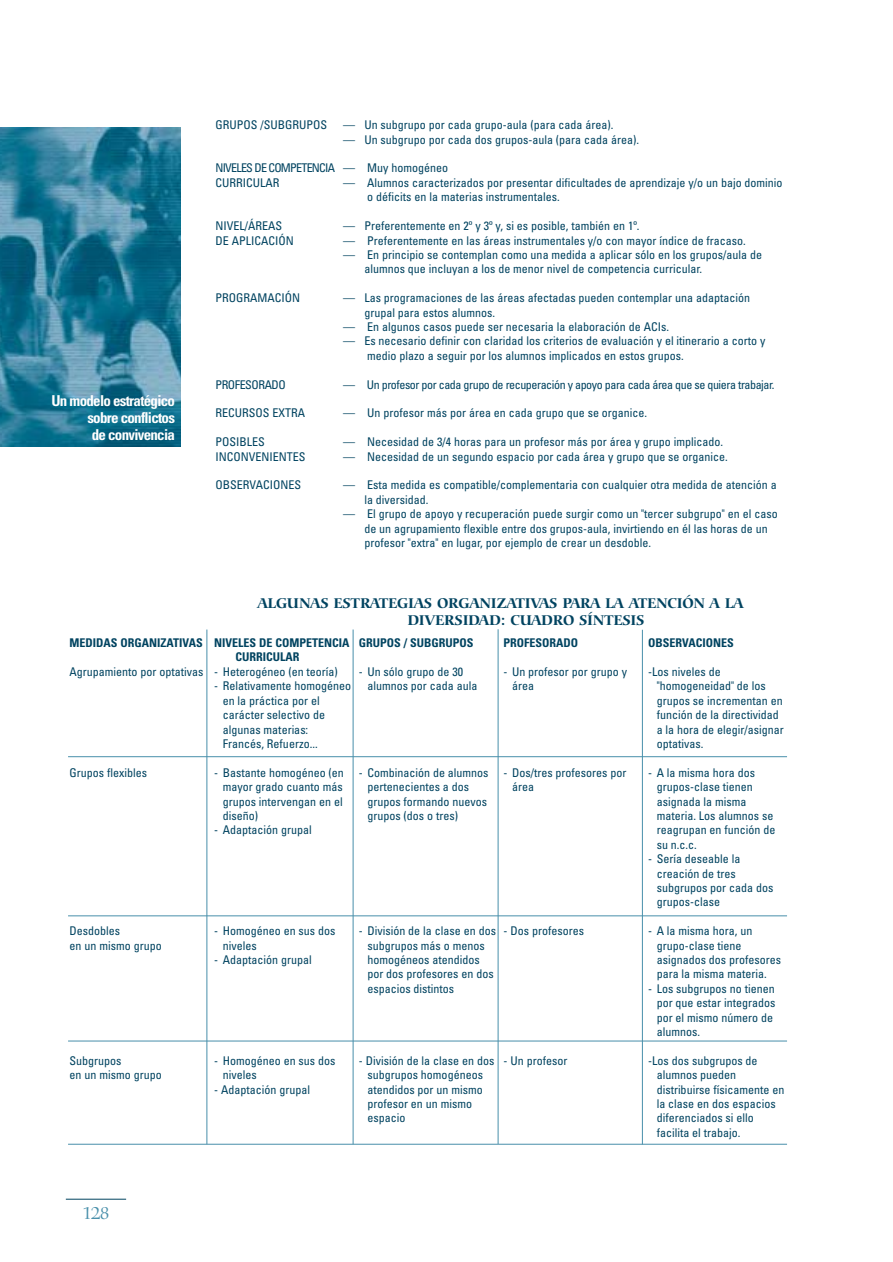
<style>
.page{position:relative;width:893px;height:1262px;background:#fff}
.page>*{position:absolute;margin:0;border:0;box-sizing:border-box;transform-origin:0 0}
.t1{font:300 18px "Carmina BT";color:#488faa}
.t2{font:700 15px/16.5px "Carmina BT";letter-spacing:-.02em;color:#004360}
.t3{font:700 condensed 15px/17.4px "Univers";letter-spacing:-.05em;color:#fff;text-align:justify}
.t4{font:condensed 12px/14.4px "Univers";color:#004360}
.t5{font:700 condensed 12px/14.4px "Univers";color:#004360}
.t6{font:condensed 12px "Univers";letter-spacing:-.035em;color:#004360}
</style>
<div class="page">
<hr style="left:66px;top:1198px;width:60px;height:1px;background:#004360">
<img style="left:0;top:128px;width:181px;height:318px">
<hr style="left:68px;top:756px;width:719px;height:1px;background:#488faa">
<hr style="left:68px;top:915px;width:719px;height:1px;background:#488faa">
<hr style="left:68px;top:1040px;width:719px;height:1px;background:#488faa">
<hr style="left:68px;top:1143px;width:719px;height:1px;background:#488faa">
<hr style="left:206px;top:629px;width:1px;height:515px;background:#488faa">
<hr style="left:353px;top:629px;width:1px;height:515px;background:#488faa">
<hr style="left:497px;top:629px;width:1px;height:515px;background:#488faa">
<hr style="left:642px;top:630px;width:1px;height:514px;background:#488faa">
<p class="t3" style="left:87px;top:393px;width:89px;text-indent:-36px">Un modelo estratégico sobre conflictos de convivencia</p>
<p class="t4" style="left:215px;top:119px;width:113px">GRUPOS /SUBGRUPOS</p>
<p class="t4" style="left:343px;top:119px;width:272px">— Un subgrupo por cada grupo-aula (para cada área).</p>
<p class="t4" style="left:343px;top:133px;width:297px">— Un subgrupo por cada dos grupos-aula (para cada área).</p>
<p class="t4" style="left:215px;top:162px;width:234px">NIVELES DE COMPETENCIA — Muy homogéneo<br>CURRICULAR</p>
<p class="t4" style="left:367px;top:176px;width:417px;text-indent:-24px">— Alumnos caracterizados por presentar dificultades de aprendizaje y/o un bajo dominio o déficits en la materias instrumentales.</p>
<p class="t4" style="left:215px;top:220px;width:68px">NIVEL/ÁREAS</p>
<p class="t4" style="left:343px;top:220px;width:298px">— Preferentemente en 2º y 3º y, si es posible, también en 1º.</p>
<p class="t4" style="left:215px;top:234px;width:80px">DE APLICACIÓN</p>
<p class="t4" style="left:343px;top:234px;width:404px">— Preferentemente en las áreas instrumentales y/o con mayor índice de fracaso.</p>
<p class="t4" style="left:364px;top:248px;width:399px;text-indent:-21px">— En principio se contemplan como una medida a aplicar sólo en los grupos/aula de alumnos que incluyan a los de menor nivel de competencia curricular.</p>
<p class="t4" style="left:215px;top:292px;width:86px">PROGRAMACIÓN</p>
<p class="t4" style="left:364px;top:292px;width:387px;text-indent:-21px">— Las programaciones de las áreas afectadas pueden contemplar una adaptación grupal para estos alumnos.</p>
<p class="t4" style="left:343px;top:320px;width:327px">— En algunos casos puede ser necesaria la elaboración de ACIs.</p>
<p class="t4" style="left:367px;top:335px;width:399px;text-indent:-24px">— Es necesario definir con claridad los criterios de evaluación y el itinerario a corto y medio plazo a seguir por los alumnos implicados en estos grupos.</p>
<p class="t6" style="left:215px;top:380px;width:72px">PROFESORADO</p>
<p class="t6" style="left:343px;top:380px;width:433px">— Un profesor por cada grupo de recuperación y apoyo para cada área que se quiera trabajar.</p>
<p class="t4" style="left:215px;top:407px;width:91px">RECURSOS EXTRA</p>
<p class="t4" style="left:343px;top:407px;width:306px">— Un profesor más por área en cada grupo que se organice.</p>
<p class="t4" style="left:215px;top:436px;width:51px">POSIBLES</p>
<p class="t4" style="left:343px;top:436px;width:381px">— Necesidad de 3/4 horas para un profesor más por área y grupo implicado.</p>
<p class="t4" style="left:215px;top:450px;width:92px">INCONVENIENTES</p>
<p class="t4" style="left:343px;top:450px;width:386px">— Necesidad de un segundo espacio por cada área y grupo que se organice.</p>
<p class="t4" style="left:215px;top:479px;width:87px">OBSERVACIONES</p>
<p class="t4" style="left:364px;top:479px;width:414px;text-indent:-21px">— Esta medida es compatible/complementaria con cualquier otra medida de atención a la diversidad.</p>
<p class="t4" style="left:364px;top:508px;width:415px;text-indent:-21px">— El grupo de apoyo y recuperación puede surgir como un "tercer subgrupo" en el caso de un agrupamiento flexible entre dos grupos-aula, invirtiendo en él las horas de un profesor "extra" en lugar, por ejemplo de crear un desdoble.</p>
<p class="t2" style="left:407px;top:596px;width:338px;text-indent:-150px">ALGUNAS ESTRATEGIAS ORGANIZATIVAS PARA LA ATENCIÓN A LA<br>DIVERSIDAD: CUADRO SÍNTESIS</p>
<p class="t5" style="left:70px;top:637px;width:135px">MEDIDAS ORGANIZATIVAS</p>
<p class="t4" style="left:70px;top:665px;width:135px">Agrupamiento por optativas</p>
<p class="t4" style="left:70px;top:766px;width:79px">Grupos flexibles</p>
<p class="t5" style="left:235px;top:637px;width:115px;text-indent:-21px">NIVELES DE COMPETENCIA<br>CURRICULAR</p>
<p class="t4" style="left:214px;top:665px;width:125px">- Heterogéneo (en teoría)</p>
<p class="t4" style="left:223px;top:680px;width:130px;text-indent:-9px">- Relativamente homogéneo en la práctica por el carácter selectivo de algunas materias:<br>Francés, Refuerzo...</p>
<p class="t4" style="left:223px;top:766px;width:123px;text-align:justify;text-indent:-9px">- Bastante homogéneo (en mayor grado cuanto más grupos intervengan en el diseño)</p>
<p class="t4" style="left:214px;top:824px;width:99px">- Adaptación grupal</p>
<p class="t5" style="left:359px;top:637px;width:116px">GRUPOS / SUBGRUPOS</p>
<p class="t4" style="left:367px;top:665px;width:112px;text-indent:-9px">- Un sólo grupo de 30 alumnos por cada aula</p>
<p class="t4" style="left:367px;top:766px;width:123px;text-indent:-9px">- Combinación de alumnos pertenecientes a dos grupos formando nuevos grupos (dos o tres)</p>
<p class="t5" style="left:503px;top:637px;width:76px">PROFESORADO</p>
<p class="t4" style="left:512px;top:665px;width:117px;text-indent:-9px">- Un profesor por grupo y área</p>
<p class="t4" style="left:512px;top:766px;width:116px;text-indent:-9px">- Dos/tres profesores por área</p>
<p class="t4" style="left:70px;top:924px;width:94px">Desdobles<br>en un mismo grupo</p>
<p class="t4" style="left:70px;top:1054px;width:94px">Subgrupos<br>en un mismo grupo</p>
<p class="t4" style="left:223px;top:924px;width:114px;text-indent:-9px">- Homogéneo en sus dos niveles</p>
<p class="t4" style="left:214px;top:953px;width:99px">- Adaptación grupal</p>
<p class="t4" style="left:223px;top:1054px;width:114px;text-indent:-9px">- Homogéneo en sus dos niveles</p>
<p class="t4" style="left:214px;top:1083px;width:97px">- Adaptación grupal</p>
<p class="t4" style="left:367px;top:924px;width:130px;text-indent:-9px">- División de la clase en dos subgrupos más o menos homogéneos atendidos por dos profesores en dos espacios distintos</p>
<p class="t4" style="left:503px;top:924px;width:82px">- Dos profesores</p>
<p class="t4" style="left:367px;top:1054px;width:129px;text-indent:-9px">- División de la clase en dos subgrupos homogéneos atendidos por un mismo profesor en un mismo espacio</p>
<p class="t4" style="left:503px;top:1054px;width:65px">- Un profesor</p>
<p class="t5" style="left:648px;top:637px;width:87px">OBSERVACIONES</p>
<p class="t4" style="left:656px;top:665px;width:128px;text-indent:-9px">-Los niveles de "homogeneidad" de los grupos se incrementan en función de la directividad a la hora de elegir/asignar optativas.</p>
<p class="t4" style="left:656px;top:766px;width:120px;text-indent:-9px">- A la misma hora dos grupos-clase tienen asignada la misma materia. Los alumnos se reagrupan en función de su n.c.c.</p>
<p class="t4" style="left:656px;top:852px;width:118px;text-indent:-9px">- Sería deseable la creación de tres subgrupos por cada dos grupos-clase</p>
<p class="t4" style="left:656px;top:924px;width:126px;text-indent:-9px">- A la misma hora, un grupo-clase tiene asignados dos profesores para la misma materia.</p>
<p class="t4" style="left:656px;top:982px;width:120px;text-indent:-9px">- Los subgrupos no tienen por que estar integrados por el mismo número de alumnos.</p>
<p class="t4" style="left:656px;top:1054px;width:129px;text-indent:-9px">-Los dos subgrupos de alumnos pueden distribuirse físicamente en la clase en dos espacios diferenciados si ello facilita el trabajo.</p>
<h1 class="t1" style="left:82px;top:1206px;width:30px">128</h1>
</div>
